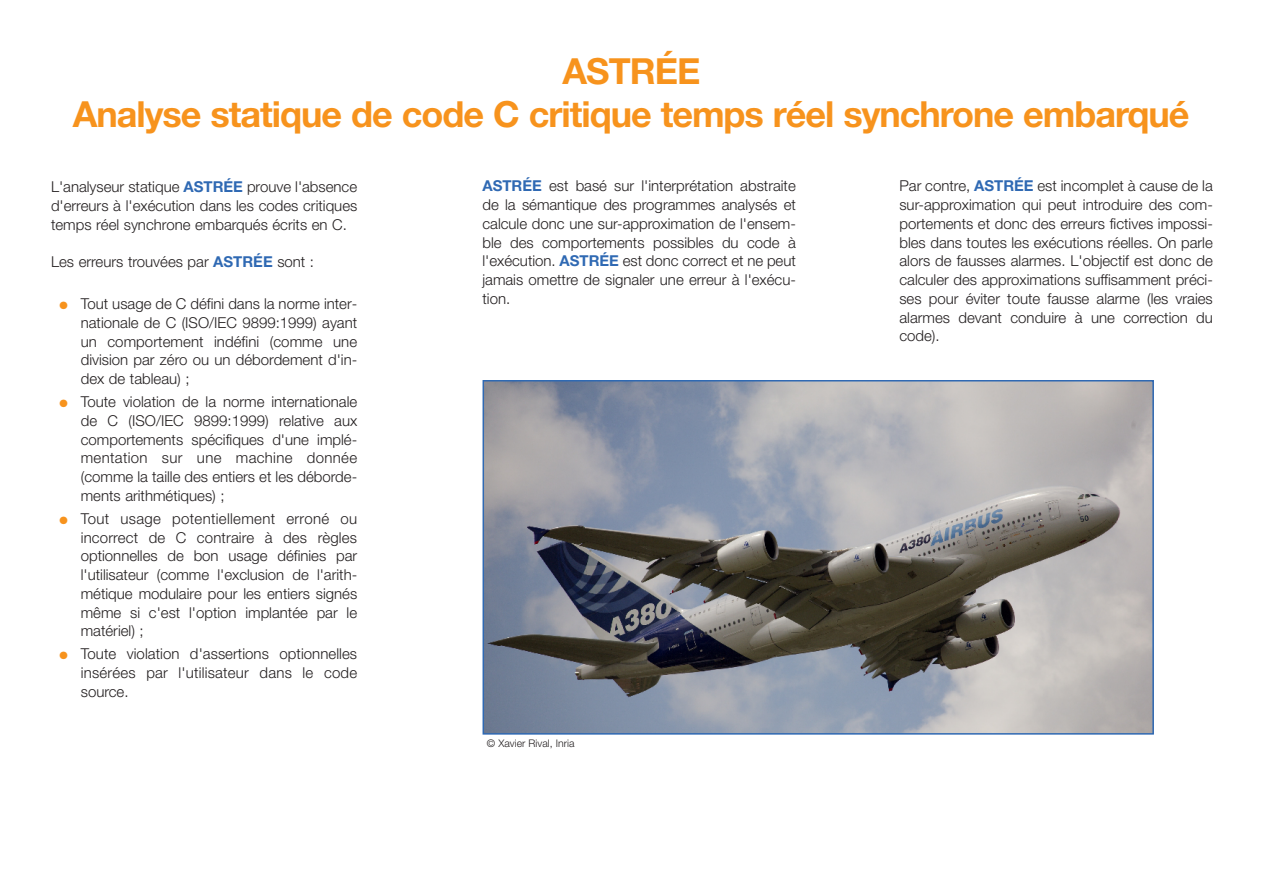
<style>
.page{position:relative;width:1263px;height:893px;background:#fff}
.page>*{position:absolute;margin:0;border:0;box-sizing:border-box;transform-origin:0 0}
.t1{font:700 36px/43.2px "Helvetica Neue LT";letter-spacing:-.03em;color:#f7931d;text-align:center}
.t2{font:300 15px/18.8px "Helvetica Neue LT";color:#231f20;text-align:justify}
.t3{font:300 10.5px "Helvetica Neue LT";color:#231f20}
.s1{font-weight:700;color:#2f69b3}
.s2{color:#f7931d}
</style>
<div class="page">
<img style="left:485px;top:383px;width:666px;height:349px">
<div style="left:482px;top:380px;width:672px;height:355px;border:2px solid #2f69b3"></div>
<h1 class="t1" style="left:73px;top:52px;width:1118px">ASTRÉE<br>Analyse statique de code C critique temps réel synchrone embarqué</h1>
<p class="t2" style="left:51px;top:179px;width:308px">L'analyseur statique <span class="s1">ASTRÉE</span> prouve l'absence d'erreurs à l'exécution dans les codes critiques temps réel synchrone embarqués écrits en C.</p>
<p class="t2" style="left:51px;top:254px;width:265px">Les erreurs trouvées par <span class="s1">ASTRÉE</span> sont :</p>
<p class="t2" style="left:81px;top:296px;width:278px;text-indent:-21px"><span class="s2">●</span> Tout usage de C défini dans la norme inter&shy;nationale de C (ISO/IEC 9899:1999) ayant un comportement indéfini (comme une division par zéro ou un débordement d'in&shy;dex de tableau) ;</p>
<p class="t2" style="left:81px;top:394px;width:278px;text-indent:-21px"><span class="s2">●</span> Toute violation de la norme internationale de C (ISO/IEC 9899:1999) relative aux comportements spécifiques d'une implé&shy;mentation sur une machine donnée (comme la taille des entiers et les déborde&shy;ments arithmétiques) ;</p>
<p class="t2" style="left:81px;top:510px;width:278px;text-indent:-21px"><span class="s2">●</span> Tout usage potentiellement erroné ou incorrect de C contraire à des règles optionnelles de bon usage définies par l'utilisateur (comme l'exclusion de l'arith&shy;métique modulaire pour les entiers signés même si c'est l'option implantée par le matériel) ;</p>
<p class="t2" style="left:81px;top:646px;width:278px;text-indent:-21px"><span class="s2">●</span> Toute violation d'assertions optionnelles insérées par l'utilisateur dans le code source.</p>
<p class="t2" style="left:482px;top:178px;width:315px"><span class="s1">ASTRÉE</span> est basé sur l'interprétation abstraite de la sémantique des programmes analysés et calcule donc une sur-approximation de l'ensem&shy;ble des comportements possibles du code à l'exécution. <span class="s1">ASTRÉE</span> est donc correct et ne peut jamais omettre de signaler une erreur à l'exécu&shy;tion.</p>
<p class="t2" style="left:899px;top:178px;width:315px">Par contre, <span class="s1">ASTRÉE</span> est incomplet à cause de la sur-approximation qui peut introduire des com&shy;portements et donc des erreurs fictives impossi&shy;bles dans toutes les exécutions réelles. On parle alors de fausses alarmes. L'objectif est donc de calculer des approximations suffisamment préci&shy;ses pour éviter toute fausse alarme (les vraies alarmes devant conduire à une correction du code).</p>
<p class="t3" style="left:487px;top:739px;width:89px">© Xavier Rival, Inria</p>
</div>
